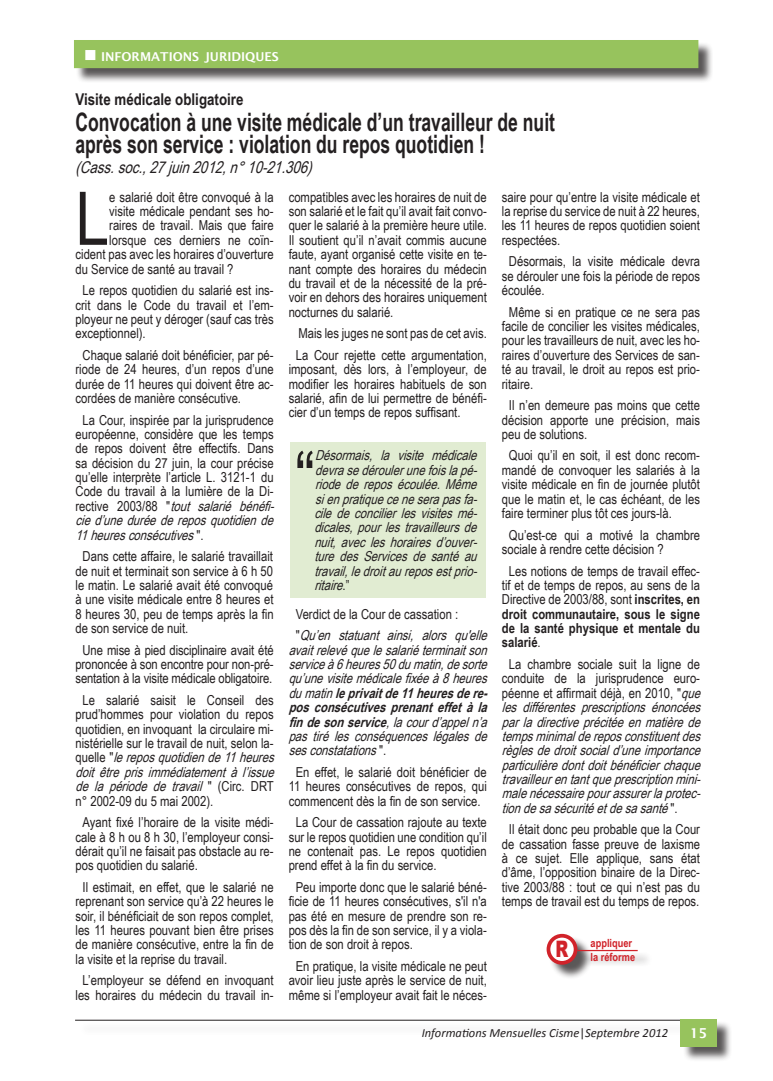
<style>
.page{position:relative;width:773px;height:1081px;background:#fff}
.page>*{position:absolute;margin:0;border:0;box-sizing:border-box;transform-origin:0 0}
.Article_1er_paragrap{font:74px "Arial Narrow";color:#231f20}
.Article_Titre_moyen{font:700 25.38px/22.5px "Arial Narrow";color:#231f20;scale:.84 1}
.t1{font:900 22.62px "Arial";color:#d1232a;scale:.73 1}
.Article_Surtitre_moy{font:italic 16.25px "Arial Narrow";color:#231f20}
.Article_Surtitre_moy-2{font:700 16.25px "Arial Narrow";color:#231f20}
.Article_Paragraphes{font:13.75px/14.4px "Arial Narrow";color:#231f20;text-align:justify}
.Article_Paragraphes-2{font:italic 13.75px/14.4px "Arial Narrow";color:#231f20;text-align:justify}
.Article_1er_paragrap-2{font:italic 13.75px/14.4px "Arial Narrow";color:#231f20;text-align:justify}
.Article_1er_paragrap-3{font:13.75px "Arial Narrow";color:#231f20}
.t2{font:600 13.75px "Lucida Sans";color:#fff}
.t3{font:italic 12.5px "Calibri";color:#231f20}
.t4{font:600 12.25px "Lucida Sans";color:#fff}
.t5{font:700 11.25px "Arial Narrow";color:#d1232a}
.s1{font-style:italic}
.s2{font-style:normal}
.s3{font-weight:700}
</style>
<div class="page">
<div style="left:79px;top:1022px;width:615px;height:14px;background:#fafafa"></div>
<hr style="left:75px;top:1020px;width:605px;height:1px;background:#231f20">
<div style="left:682px;top:1021px;width:50px;height:41px;background:#231f20;opacity:.75"></div>
<div style="left:680px;top:1019px;width:36px;height:27px;background:#97c35d"></div>
<div style="left:76px;top:42px;width:637px;height:41px;background:#231f20;opacity:.75"></div>
<div style="left:74px;top:40px;width:623px;height:28px;background:#97c35d"></div>
<div style="left:290px;top:443px;width:195px;height:155px;background:#e1ecd2"></div>
<div style="left:549px;top:936px;width:43px;height:44px;background:#231f20;opacity:.75"></div>
<div style="left:548px;top:935px;width:27px;height:28px;background:#fff;border-radius:50%"></div>
<div style="left:546px;top:934px;width:31px;height:30px;border:4px solid #d1232a;border-radius:50%"></div>
<div style="left:580px;top:952px;width:72px;height:14px;background:#231f20;opacity:.75"></div>
<hr style="left:577px;top:950px;width:60px;height:1px;background:#d1232a">
<p class="t4" style="left:101px;top:49px;width:179px">INFORMATIONS JURIDIQUES</p>
<p class="Article_Surtitre_moy-2" style="left:75px;top:87px;width:169px">Visite médicale obligatoire</p>
<p class="Article_Titre_moyen" style="left:75px;top:109px;width:572px">Convocation à une visite médicale d’un travailleur de nuit après son service : violation du repos quotidien !</p>
<p class="Article_Surtitre_moy" style="left:75px;top:156px;width:244px">(Cass.soc.,27juin2012,n°10-21.306)</p>
<p class="Article_1er_paragrap" style="left:75px;top:164px;width:35px">L</p>
<p class="Article_1er_paragrap-3" style="left:109px;top:187px;width:166px">e salarié doit être convoqué à la</p>
<p class="Article_1er_paragrap-3" style="left:109px;top:201px;width:166px">visite médicale pendant ses ho-</p>
<p class="Article_1er_paragrap-3" style="left:109px;top:215px;width:166px">raires de travail. Mais que faire</p>
<p class="Article_1er_paragrap-3" style="left:109px;top:230px;width:166px">lorsque ces derniers ne coïn-</p>
<p class="Article_1er_paragrap-3" style="left:75px;top:244px;width:199px">cident pas avec les horaires d’ouverture</p>
<p class="Article_1er_paragrap-3" style="left:75px;top:259px;width:159px">du Service de santé au travail ?</p>
<p class="Article_Paragraphes" style="left:75px;top:283px;width:200px;text-indent:7px">Le repos quotidien du salarié est ins&shy;crit dans le Code du travail et l’em&shy;ployeur ne peut y déroger (sauf cas très exceptionnel).</p>
<p class="Article_Paragraphes" style="left:75px;top:347px;width:200px;text-indent:7px">Chaque salarié doit bénéficier, par pé&shy;riode de 24 heures, d’un repos d’une durée de 11 heures qui doivent être ac&shy;cordées de manière consécutive.</p>
<p class="Article_Paragraphes" style="left:75px;top:412px;width:205px;text-align:left;text-indent:7px">La Cour, inspirée par la jurisprudence européenne, considère que les temps de repos doivent être effectifs. Dans sa décision du 27 juin, la cour précise qu’elle interprète l’article L. 3121-1 du Code du travail à la lumière de la Di&shy;r e c t i v e 2 0 0 3 / 8 8 " <span class="s1">tout salarié bénéfi&shy;cied’uneduréedereposquotidiende 11heuresconsécutives</span>" .</p>
<p class="Article_Paragraphes" style="left:75px;top:548px;width:200px;text-indent:7px">Dans cette affaire, le salarié travaillait de nuit et terminait son service à 6 h 50 le matin. Le salarié avait été convoqué à une visite médicale entre 8 heures et 8 heures 30, peu de temps après la fin de son service de nuit.</p>
<p class="Article_Paragraphes" style="left:75px;top:642px;width:200px;text-align:center">Une mise à pied disciplinaire avait été prononcée à son encontre pour non-pré&shy;sentation à la visite médicale obligatoire.</p>
<p class="Article_Paragraphes" style="left:75px;top:692px;width:205px;text-align:left;text-indent:7px">Le salarié saisit le Conseil des prud’hommes pour violation du repos quotidien, en invoquant la circulaire mi&shy;nistérielle sur le travail de nuit, selon la&shy;q u e l l e " <span class="s1">lereposquotidiende11heures doitêtreprisimmédiatementàl’issue de la période de travail</span> " ( C i r c . D R T n° 2002-09 du 5 mai 2002).</p>
<p class="Article_Paragraphes" style="left:75px;top:814px;width:200px;text-indent:7px">Ayant fixé l’horaire de la visite médi&shy;cale à 8 h ou 8 h 30, l’employeur consi&shy;dérait qu’il ne faisait pas obstacle au re&shy;pos quotidien du salarié.</p>
<p class="Article_Paragraphes" style="left:75px;top:879px;width:200px;text-indent:7px">Il estimait, en effet, que le salarié ne reprenant son service qu’à 22 heures le soir, il bénéficiait de son repos complet, les 11 heures pouvant bien être prises de manière consécutive, entre la fin de la visite et la reprise du travail.</p>
<p class="Article_Paragraphes" style="left:75px;top:973px;width:200px;text-align:center">L’employeur se défend en invoquant les horaires du médecin du travail in-</p>
<p class="Article_Paragraphes" style="left:288px;top:189px;width:200px">compatibles avec les horaires de nuit de son salarié et le fait qu’il avait fait convo&shy;quer le salarié à la première heure utile.<br>Il soutient qu’il n’avait commis aucune faute, ayant organisé cette visite en te&shy;nant compte des horaires du médecin du travail et de la nécessité de la pré&shy;voir en dehors des horaires uniquement nocturnes du salarié.</p>
<p class="Article_Paragraphes" style="left:298px;top:326px;width:190px">Mais les juges ne sont pas de cet avis.</p>
<p class="Article_Paragraphes" style="left:288px;top:347px;width:200px;text-indent:7px">La Cour rejette cette argumentation, imposant, dès lors, à l’employeur, de modifier les horaires habituels de son salarié, afin de lui permettre de bénéfi&shy;cier d’un temps de repos suffisant.</p>
<p class="Article_1er_paragrap" style="left:295px;top:423px;width:22px">“</p>
<p class="Article_1er_paragrap-2" style="left:314px;top:448px;width:169px">Désormais, la visite médicale devrasedéroulerunefoislapé&shy;riodedereposécoulée.Même sienpratiqueceneserapasfa&shy;ciledeconcilierlesvisitesmé&shy;dicales,pourlestravailleursde nuit,avecleshorairesd’ouver&shy;turedesServicesdesantéau travail,ledroitaureposestprio&shy;ritaire<span class="s2">. ”</span></p>
<p class="Article_Paragraphes" style="left:296px;top:606px;width:164px">Verdict de la Cour de cassation :</p>
<p class="Article_Paragraphes-2" style="left:288px;top:628px;width:205px;text-indent:7px"><span class="s2">"</span> Qu’en statuant ainsi, alors qu'elle avaitrelevéquelesalariéterminaitson serviceà6heures50dumatin,desorte qu’unevisitemédicalefixéeà8heures dumatin<span class="s3">leprivaitde11heuresdere&shy;posconsécutivesprenanteffetàla findesonservice</span>,lacourd’appeln’a pastirélesconséquenceslégalesde sesconstatations<span class="s2">" .</span></p>
<p class="Article_Paragraphes" style="left:288px;top:764px;width:200px;text-align:center">En effet, le salarié doit bénéficier de<br>11 heures consécutives de repos, qui commencent dès la fin de son service.</p>
<p class="Article_Paragraphes" style="left:288px;top:814px;width:200px;text-indent:7px">La Cour de cassation rajoute au texte sur le repos quotidien une condition qu’il ne contenait pas. Le repos quotidien prend effet à la fin du service.</p>
<p class="Article_Paragraphes" style="left:288px;top:879px;width:200px;text-indent:7px">Peu importe donc que le salarié béné&shy;ficie de 11 heures consécutives, s'il n'a pas été en mesure de prendre son re&shy;pos dès la fin de son service, il y a viola&shy;tion de son droit à repos.</p>
<p class="Article_Paragraphes" style="left:288px;top:958px;width:200px;text-align:center">En pratique, la visite médicale ne peut avoir lieu juste après le service de nuit, même si l’employeur avait fait le néces-</p>
<p class="Article_Paragraphes" style="left:502px;top:189px;width:200px">saire pour qu’entre la visite médicale et la reprise du service de nuit à 22 heures, les 11 heures de repos quotidien soient respectées.</p>
<p class="Article_Paragraphes" style="left:502px;top:254px;width:200px;text-indent:7px">Désormais, la visite médicale devra se dérouler une fois la période de repos écoulée.</p>
<p class="Article_Paragraphes" style="left:502px;top:304px;width:200px;text-indent:7px">Même si en pratique ce ne sera pas facile de concilier les visites médicales, pour les travailleurs de nuit, avec les ho&shy;raires d’ouverture des Services de san&shy;té au travail, le droit au repos est prio&shy;ritaire.</p>
<p class="Article_Paragraphes" style="left:502px;top:398px;width:200px;text-indent:7px">Il n’en demeure pas moins que cette décision apporte une précision, mais peu de solutions.</p>
<p class="Article_Paragraphes" style="left:502px;top:448px;width:200px;text-indent:7px">Quoi qu’il en soit, il est donc recom&shy;mandé de convoquer les salariés à la visite médicale en fin de journée plutôt que le matin et, le cas échéant, de les faire terminer plus tôt ces jours-là.</p>
<p class="Article_Paragraphes" style="left:502px;top:527px;width:200px;text-indent:7px">Qu’est-ce qui a motivé la chambre sociale à rendre cette décision ?</p>
<p class="Article_Paragraphes" style="left:502px;top:563px;width:200px;text-indent:7px">Les notions de temps de travail effec&shy;tif et de temps de repos, au sens de la Directive de 2003/88, sont <span class="s3">inscrites, en droit communautaire, sous le signe de la santé physique et mentale du salarié</span>.</p>
<p class="Article_Paragraphes-2" style="left:502px;top:656px;width:205px;text-align:left;text-indent:7px"><span class="s2">La chambre sociale suit la ligne de conduite de la jurisprudence euro&shy;péenne et affirmait déjà, en 2010, "</span>que les différentes prescriptions énoncées parladirectiveprécitéeenmatièrede tempsminimaldereposconstituentdes règlesdedroitsociald’uneimportance particulièredontdoitbénéficierchaque travailleurentantqueprescriptionmini&shy;malenécessairepourassurerlaprotec&shy;tiondesasécuritéetdesasanté<span class="s2">" .</span></p>
<p class="Article_Paragraphes" style="left:502px;top:822px;width:200px;text-align:center">Il était donc peu probable que la Cour de cassation fasse preuve de laxisme à ce sujet. Elle applique, sans état d’âme, l’opposition binaire de la Direc&shy;tive 2003/88 : tout ce qui n’est pas du temps de travail est du temps de repos.</p>
<p class="t1" style="left:555px;top:932px;width:19px">R</p>
<p class="t5" style="left:590px;top:935px;width:43px">appliquer</p>
<p class="t5" style="left:590px;top:948px;width:46px">la réforme</p>
<p class="t3" style="left:421px;top:1024px;width:248px">Informations Mensuelles Cisme<span class="s2">|</span>Septembre 2012</p>
<p class="t2" style="left:689px;top:1025px;width:19px">15</p>
</div>
